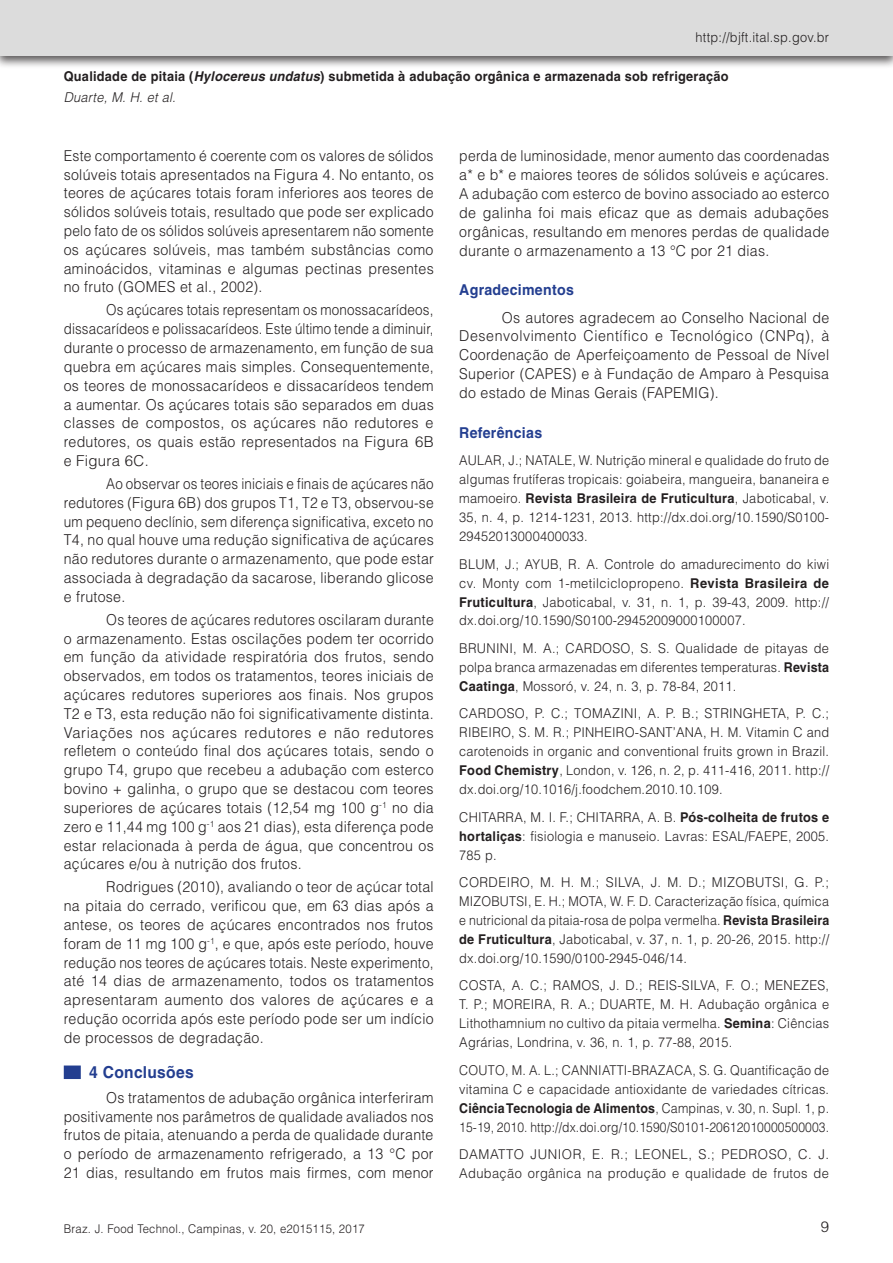
<style>
.page{position:relative;width:893px;height:1263px;background:#fff}
.page>*{position:absolute;margin:0;border:0;box-sizing:border-box;transform-origin:0 0}
.Heading1{font:700 16.5px "Helvetica";letter-spacing:.02em;color:#233e90;scale:.94 1}
.Paragraph{font:300 15px/18.8px "Helvetica";letter-spacing:.02em;color:#231f20;text-align:justify;scale:.93 1}
.Paragraph-2{font:300 15px/18.8px "Helvetica";letter-spacing:.02em;color:#231f20;text-align:justify;scale:.94 1}
.Paragraph-3{font:300 15px/18.8px "Helvetica";letter-spacing:.02em;color:#231f20;text-align:justify;scale:.9 1}
.Paragraph-4{font:300 15px/18.8px "Helvetica";letter-spacing:.02em;color:#231f20;text-align:justify;scale:.89 1}
.Acknowledgment{font:300 15px/18.9px "Helvetica";letter-spacing:.02em;color:#231f20;text-align:justify;scale:.94 1}
.AcknowledgmentHead{font:700 15px "Helvetica";letter-spacing:.02em;color:#233e90;scale:.94 1}
.ReferenceHead{font:700 15px "Helvetica";letter-spacing:.02em;color:#233e90;scale:.94 1}
.Paragraph-5{font:300 15px "Helvetica";letter-spacing:.02em;color:#231f20}
.Reference{font:300 13.5px/18.9px "Helvetica";letter-spacing:.02em;color:#231f20;text-align:justify;scale:.94 1}
.Reference-2{font:300 13.5px/18.9px "Helvetica";letter-spacing:.02em;color:#231f20;text-align:justify;scale:.95 1}
.Reference-3{font:300 13.5px/18.9px "Helvetica";letter-spacing:.02em;color:#231f20;text-align:justify;scale:.96 1}
.Reference-4{font:300 13.5px/18.9px "Helvetica";letter-spacing:.02em;color:#231f20;text-align:justify;scale:.93 1}
.t1{font:700 13.5px/20.4px "Helvetica";letter-spacing:.02em;color:#231f20;scale:.94 1}
.Reference-5{font:300 13.5px/18.9px "Helvetica";letter-spacing:.02em;color:#231f20}
.t2{font:300 12px "Helvetica";letter-spacing:.02em;color:#231f20;scale:.94 1}
.s1{font-style:italic}
.s2{font-weight:300;font-style:italic}
.s3{font-weight:700}
</style>
<div class="page">
<div style="left:0;top:0;width:893px;height:69px;background:#231f20;opacity:.75"></div>
<div style="left:0;top:0;width:893px;height:56px;background:#dcdcdc"></div>
<div style="left:64px;top:1065px;width:17px;height:14px;background:#233e90"></div>
<p class="Reference" style="left:696px;top:28px;width:144px">http://bjft.ital.sp.gov.br</p>
<p class="t1" style="left:64px;top:66px;width:709px">Qualidade de pitaia (<span class="s1">Hylocereus undatus</span>) submetida à adubação orgânica e armazenada sob refrigeração<br><span class="s2">Duarte, M. H. et al.</span></p>
<p class="Paragraph" style="left:64px;top:146px;width:399px">Este comportamento é coerente com os valores de sólidos solúveis totais apresentados na Figura 4. No entanto, os teores de açúcares totais foram inferiores aos teores de sólidos solúveis totais, resultado que pode ser explicado pelo fato de os sólidos solúveis apresentarem não somente os açúcares solúveis, mas também substâncias como aminoácidos, vitaminas e algumas pectinas presentes no fruto (GOMES et al., 2002).</p>
<p class="Paragraph-3" style="left:64px;top:301px;width:413px;text-indent:43px">Os açúcares totais representam os monossacarídeos, dissacarídeos e polissacarídeos. Este último tende a diminuir, durante o processo de armazenamento, em função de sua quebra em açúcares mais simples. Consequentemente, os teores de monossacarídeos e dissacarídeos tendem a aumentar. Os açúcares totais são separados em duas classes de compostos, os açúcares não redutores e redutores, os quais estão representados na Figura 6B e Figura 6C.</p>
<p class="Paragraph-4" style="left:64px;top:474px;width:417px;text-indent:43px">Ao observar os teores iniciais e finais de açúcares não redutores (Figura 6B) dos grupos T1, T2 e T3, observou-se um pequeno declínio, sem diferença significativa, exceto no T4, no qual houve uma redução significativa de açúcares não redutores durante o armazenamento, que pode estar associada à degradação da sacarose, liberando glicose e frutose.</p>
<p class="Paragraph" style="left:64px;top:610px;width:399px;text-indent:43px">Os teores de açúcares redutores oscilaram durante o armazenamento. Estas oscilações podem ter ocorrido em função da atividade respiratória dos frutos, sendo observados, em todos os tratamentos, teores iniciais de açúcares redutores superiores aos finais. Nos grupos T2 e T3, esta redução não foi significativamente distinta.<br>Variações nos açúcares redutores e não redutores refletem o conteúdo final dos açúcares totais, sendo o grupo T4, grupo que recebeu a adubação com esterco bovino + galinha, o grupo que se destacou com teores superiores de açúcares totais (12,54 mg 100 g<sup>-1</sup> no dia zero e 11,44 mg 100 g<sup>-1</sup> aos 21 dias), esta diferença pode estar relacionada à perda de água, que concentrou os açúcares e/ou à nutrição dos frutos.</p>
<p class="Paragraph-2" style="left:64px;top:877px;width:395px;text-indent:43px">Rodrigues (2010), avaliando o teor de açúcar total na pitaia do cerrado, verificou que, em 63 dias após a antese, os teores de açúcares encontrados nos frutos foram de 11 mg 100 g<sup>-1</sup>, e que, após este período, houve redução nos teores de açúcares totais. Neste experimento, até 14 dias de armazenamento, todos os tratamentos apresentaram aumento dos valores de açúcares e a redução ocorrida após este período pode ser um indício de processos de degradação.</p>
<p class="Heading1" style="left:89px;top:1062px;width:113px">4 Conclusões</p>
<p class="Paragraph-2" style="left:64px;top:1088px;width:395px;text-indent:43px">Os tratamentos de adubação orgânica interferiram positivamente nos parâmetros de qualidade avaliados nos frutos de pitaia, atenuando a perda de qualidade durante o período de armazenamento refrigerado, a 13 °C por 21 dias, resultando em frutos mais firmes, com menor</p>
<p class="Paragraph" style="left:459px;top:146px;width:399px">perda de luminosidade, menor aumento das coordenadas a* e b* e maiores teores de sólidos solúveis e açúcares.<br>A adubação com esterco de bovino associado ao esterco de galinha foi mais eficaz que as demais adubações orgânicas, resultando em menores perdas de qualidade durante o armazenamento a 13 °C por 21 dias.</p>
<p class="AcknowledgmentHead" style="left:459px;top:281px;width:123px">Agradecimentos</p>
<p class="Acknowledgment" style="left:459px;top:308px;width:395px;text-indent:43px">Os autores agradecem ao Conselho Nacional de Desenvolvimento Científico e Tecnológico (CNPq), à Coordenação de Aperfeiçoamento de Pessoal de Nível Superior (CAPES) e à Fundação de Amparo à Pesquisa do estado de Minas Gerais (FAPEMIG).</p>
<p class="ReferenceHead" style="left:459px;top:423px;width:90px">Referências</p>
<p class="Reference" style="left:459px;top:451px;width:395px">AULAR, J.; NATALE, W. Nutrição mineral e qualidade do fruto de algumas frutíferas tropicais: goiabeira, mangueira, bananeira e mamoeiro. <span class="s3">Revista Brasileira de Fruticultura</span>, Jaboticabal, v.<br>35, n. 4, p. 1214-1231, 2013. http://dx.doi.org/10.1590/S0100- 29452013000400033.</p>
<p class="Reference" style="left:459px;top:554px;width:395px">BLUM, J.; AYUB, R. A. Controle do amadurecimento do kiwi cv. Monty com 1-metilciclopropeno. <span class="s3">Revista Brasileira de Fruticultura</span>, Jaboticabal, v. 31, n. 1, p. 39-43, 2009. http:// dx.doi.org/10.1590/S0100-29452009000100007.</p>
<p class="Reference-2" style="left:459px;top:638px;width:391px">BRUNINI, M. A.; CARDOSO, S. S. Qualidade de pitayas de polpa branca armazenadas em diferentes temperaturas. <span class="s3">Revista Caatinga</span>, Mossoró, v. 24, n. 3, p. 78-84, 2011.</p>
<p class="Reference-2" style="left:459px;top:704px;width:391px">CARDOSO, P. C.; TOMAZINI, A. P. B.; STRINGHETA, P. C.; RIBEIRO, S. M. R.; PINHEIRO-SANT’ANA, H. M. Vitamin C and carotenoids in organic and conventional fruits grown in Brazil.<br><span class="s3">Food Chemistry</span>, London, v. 126, n. 2, p. 411-416, 2011. http:// dx.doi.org/10.1016/j.foodchem.2010.10.109.</p>
<p class="Reference" style="left:459px;top:807px;width:395px">CHITARRA, M. I. F.; CHITARRA, A. B. <span class="s3">Pós-colheita de frutos e hortaliças</span>: fisiologia e manuseio. Lavras: ESAL/FAEPE, 2005.<br>785 p.</p>
<p class="Reference-3" style="left:459px;top:873px;width:387px">CORDEIRO, M. H. M.; SILVA, J. M. D.; MIZOBUTSI, G. P.; MIZOBUTSI, E. H.; MOTA, W. F. D. Caracterização física, química e nutricional da pitaia-rosa de polpa vermelha. <span class="s3">Revista Brasileira de Fruticultura</span>, Jaboticabal, v. 37, n. 1, p. 20-26, 2015. http:// dx.doi.org/10.1590/0100-2945-046/14.</p>
<p class="Reference-2" style="left:459px;top:976px;width:391px">COSTA, A. C.; RAMOS, J. D.; REIS-SILVA, F. O.; MENEZES, T. P.; MOREIRA, R. A.; DUARTE, M. H. Adubação orgânica e Lithothamnium no cultivo da pitaia vermelha. <span class="s3">Semina</span>: Ciências Agrárias, Londrina, v. 36, n. 1, p. 77-88, 2015.</p>
<p class="Reference-4" style="left:459px;top:1060px;width:399px">COUTO, M. A. L.; CANNIATTI-BRAZACA, S. G. Quantificação de vitamina C e capacidade antioxidante de variedades cítricas.<br><span class="s3">Ciência Tecnologia de Alimentos</span>, Campinas, v. 30, n. Supl. 1, p.<br>15-19, 2010. http://dx.doi.org/10.1590/S0101-20612010000500003.</p>
<p class="Reference-5" style="left:459px;top:1144px;width:371px">DAMATTO JUNIOR, E. R.; LEONEL, S.; PEDROSO, C. J.<br>Adubação orgânica na produção e qualidade de frutos de</p>
<p class="t2" style="left:64px;top:1221px;width:322px">Braz. J. Food Technol., Campinas, v. 20, e2015115, 2017</p>
<p class="Paragraph-5" style="left:821px;top:1217px;width:10px">9</p>
</div>
